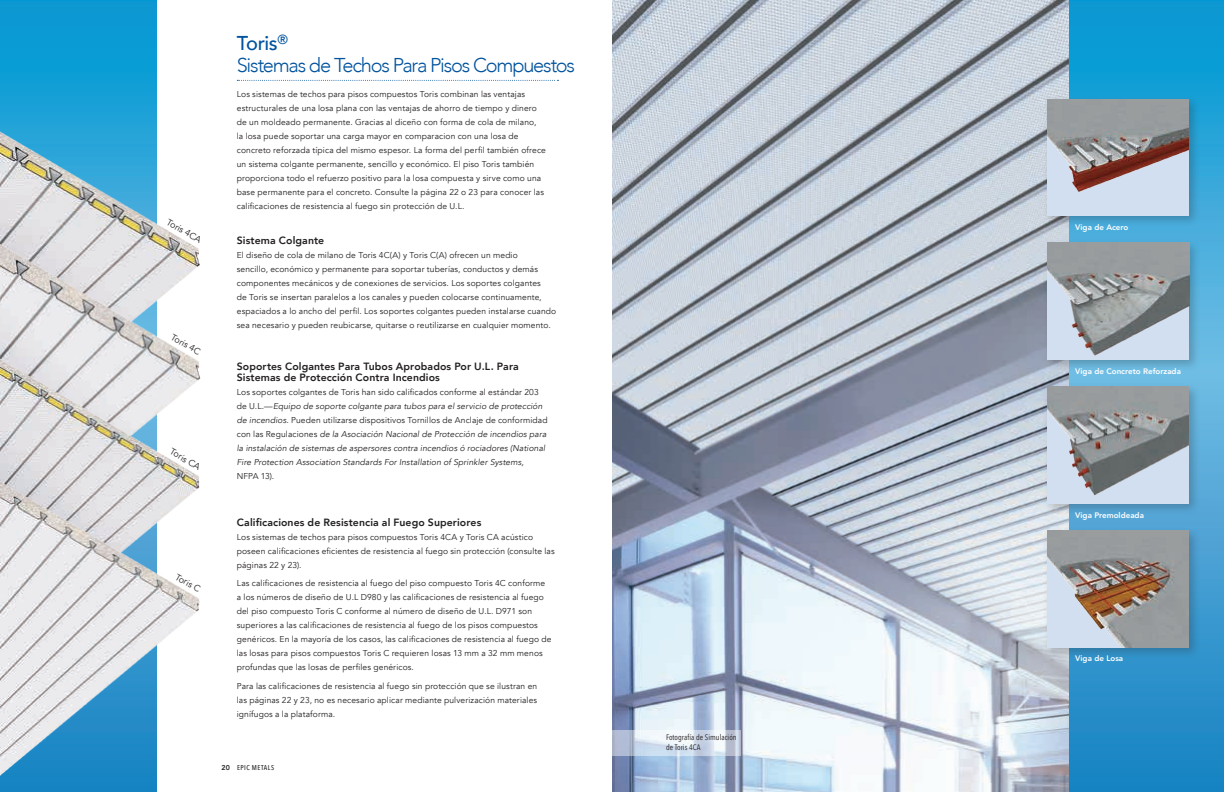
<style>
.page{position:relative;width:1224px;height:792px;background:#fff}
.page>*{position:absolute;margin:0;border:0;box-sizing:border-box;transform-origin:0 0}
.t1{font:300 20px/22px "Avenir";letter-spacing:-.065em;color:#01539e}
.t2{font:800 10.5px/11.3px "Avenir";letter-spacing:.01em;color:#231f20}
.t3{font:9px "Avenir";color:#231f20}
.t4{font:8.5px/14px "Avenir";letter-spacing:.015em;color:#231f20}
.t5{font:italic 8.5px/14px "Avenir";letter-spacing:.01em;color:#231f20}
.t6{font:800 8px "Avenir";color:#fff}
.t7{font:8px/9.6px "Avenir Next Condensed";letter-spacing:.005em;color:#231f20}
.t8{font:500 7px "Avenir Next Condensed";letter-spacing:.07em;color:#231f20}
.s1{font-weight:500}
.s2{font-style:normal}
.s3{font-family:"Avenir";font-weight:800}
</style>
<div class="page">
<svg style="left:0;top:0;width:156px;height:792px;background:#0e9bd3"></svg>
<img style="left:612px;top:0;width:457px;height:792px">
<svg style="left:1069px;top:0;width:155px;height:792px;background:#2b9ad1"></svg>
<div style="left:1043px;top:94px;width:157px;height:134px;background:#231f20;opacity:.25"></div>
<img style="left:1047px;top:99px;width:142px;height:117px">
<div style="left:1043px;top:238px;width:158px;height:134px;background:#231f20;opacity:.25"></div>
<img style="left:1048px;top:243px;width:141px;height:117px">
<div style="left:1043px;top:382px;width:157px;height:134px;background:#231f20;opacity:.25"></div>
<img style="left:1047px;top:387px;width:142px;height:117px">
<div style="left:1043px;top:526px;width:157px;height:134px;background:#231f20;opacity:.25"></div>
<img style="left:1047px;top:531px;width:142px;height:117px">
<svg style="left:612px;top:730px;width:129px;height:26px"></svg>
<svg style="left:237px;top:80px;width:321px;height:1px"></svg>
<img style="left:0;top:117px;width:167px;height:113px">
<img style="left:0;top:230px;width:200px;height:122px">
<img style="left:0;top:352px;width:201px;height:116px">
<img style="left:0;top:468px;width:200px;height:320px">
<p class="t3" style="left:170px;top:216px;width:40px;rotate:30deg">Toris 4CA</p>
<p class="t3" style="left:175px;top:331px;width:34px;rotate:30deg">Toris 4C</p>
<p class="t3" style="left:174px;top:446px;width:35px;rotate:30deg">Toris CA</p>
<p class="t3" style="left:179px;top:571px;width:29px;rotate:30deg">Toris C</p>
<h1 class="t1" style="left:237px;top:32px;width:340px"><span class="s1">Toris</span><sup>®<br></sup>Sistemas de Techos Para Pisos Compuestos</h1>
<p class="t4" style="left:237px;top:87px;width:311px">Los sistemas de techos para pisos compuestos Toris combinan las ventajas estructurales de una losa plana con las ventajas de ahorro de tiempo y dinero de un moldeado permanente. Gracias al diceño con forma de cola de milano,<br>la losa puede soportar una carga mayor en comparacion con una losa de concreto reforzada típica del mismo espesor. La forma del perfil también ofrece un sistema colgante permanente, sencillo y económico. El piso Toris también proporciona todo el refuerzo positivo para la losa compuesta y sirve como una base permanente para el concreto. Consulte la página 22 o 23 para conocer las calificaciones de resistencia al fuego sin protección de U.L.</p>
<p class="t2" style="left:237px;top:234px;width:89px">Sistema Colgante</p>
<p class="t4" style="left:237px;top:248px;width:321px">El diseño de cola de milano de Toris 4C(A) y Toris C(A) ofrecen un medio<br>sencillo, económico y permanente para soportar tuberías, conductos y demás componentes mecánicos y de conexiones de servicios. Los soportes colgantes<br>de Toris se insertan paralelos a los canales y pueden colocarse continuamente, espaciados a lo ancho del perfil. Los soportes colgantes pueden instalarse cuando sea necesario y pueden reubicarse, quitarse o reutilizarse en cualquier momento.</p>
<p class="t2" style="left:237px;top:360px;width:284px">Soportes Colgantes Para Tubos Aprobados Por U.L. Para<br>Sistemas de Protección Contra Incendios</p>
<p class="t5" style="left:237px;top:385px;width:312px"><span class="s2">Los soportes colgantes de Toris han sido calificados conforme al estándar 203 de U.L.—</span>Equipo de soporte colgante para tubos para el servicio de protección de incendios. <span class="s2">Pueden utilizarse dispositivos Tornillos de Anclaje de conformidad con las Regulaciones</span> de la Asociación Nacional de Protección de incendios para la instalación de sistemas de aspersores contra incendios ó rociadores (National Fire Protection Association Standards For Installation of Sprinkler Systems,</p>
<p class="t4" style="left:237px;top:469px;width:39px">NFPA 13).</p>
<p class="t2" style="left:237px;top:516px;width:246px">Calificaciones de Resistencia al Fuego Superiores</p>
<p class="t4" style="left:237px;top:530px;width:319px">Los sistemas de techos para pisos compuestos Toris 4CA y Toris CA acústico poseen calificaciones eficientes de resistencia al fuego sin protección (consulte las páginas 22 y 23).</p>
<p class="t4" style="left:237px;top:577px;width:316px">Las calificaciones de resistencia al fuego del piso compuesto Toris 4C conforme a los números de diseño de U.L D980 y las calificaciones de resistencia al fuego del piso compuesto Toris C conforme al número de diseño de U.L. D971 son superiores a las calificaciones de resistencia al fuego de los pisos compuestos genéricos. En la mayoría de los casos, las calificaciones de resistencia al fuego de las losas para pisos compuestos Toris C requieren losas 13 mm a 32 mm menos profundas que las losas de perfiles genéricos.</p>
<p class="t4" style="left:237px;top:679px;width:302px;text-align:justify">Para las calificaciones de resistencia al fuego sin protección que se ilustran en las páginas 22 y 23, no es necesario aplicar mediante pulverización materiales ignífugos a la plataforma.</p>
<p class="t8" style="left:222px;top:763px;width:54px"><span class="s3">20</span> EPIC METALS</p>
<p class="t7" style="left:666px;top:732px;width:72px">Fotografía de Simulación de Toris 4CA</p>
<p class="t6" style="left:1075px;top:220px;width:55px">Viga de Acero</p>
<p class="t6" style="left:1075px;top:364px;width:107px">Viga de Concreto Reforzada</p>
<p class="t6" style="left:1075px;top:508px;width:70px">Viga Premoldeada</p>
<p class="t6" style="left:1075px;top:651px;width:50px">Viga de Losa</p>
</div>
